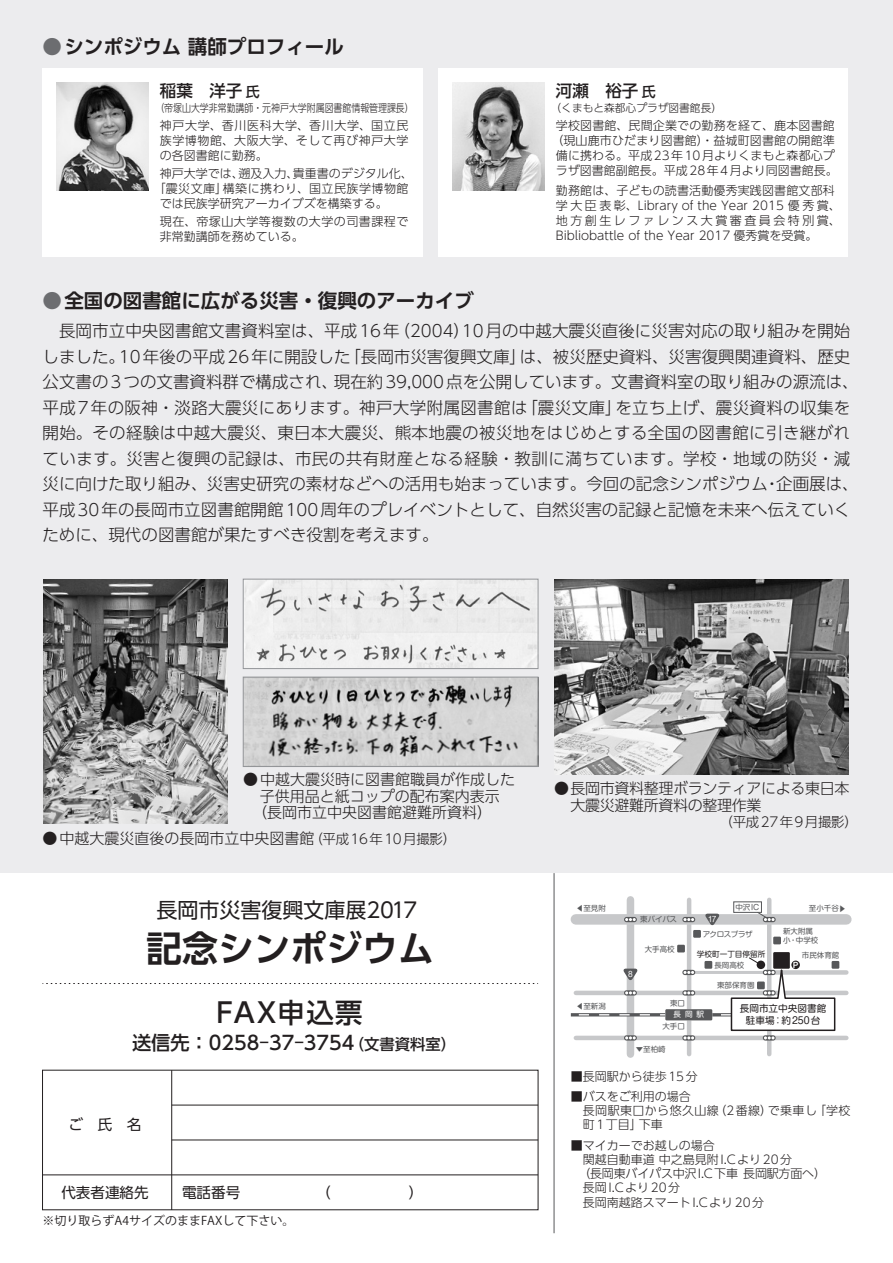
<style>
.page{position:relative;width:893px;height:1263px;background:#fff}
.page>*{position:absolute;margin:0;border:0;box-sizing:border-box;transform-origin:0 0}
.t1{font:700 36px "UD Shin Go Pr 6 N De";color:#231f20}
.t2{font:500 27.45px "UD Shin Go Pr 6 N";letter-spacing:.05em;color:#231f20}
.t3{font:21px "UD Shin Go Pr 6 N";color:#231f20}
.t4{font:700 19.5px "UD Shin Go Pr 6 N De";color:#231f20}
.t5{font:500 19.2px "UD Shin Go Pr 6 N";color:#231f20}
.t6{font:300 16.5px/25.5px "UD Shin Go Pr 6 N";letter-spacing:.005em;color:#231f20}
.t7{font:500 16.5px "UD Shin Go Pr 6 N";color:#231f20}
.t8{font:300 15px "UD Shin Go Pr 6 N";color:#231f20}
.t9{font:300 15px/16.5px "UD Shin Go Pr 6 N";letter-spacing:-.025em;color:#231f20}
.t10{font:14.55px "UD Shin Go Pr 6 N";color:#231f20}
.t11{font:300 13.5px "UD Shin Go Pr 6 N";letter-spacing:.04em;color:#231f20}
.t12{font:300 12px/15px "UD Shin Go Pr 6 N";letter-spacing:.005em;color:#231f20;text-align:justify}
.t13{font:300 12px/15px "UD Shin Go Pr 6 N";letter-spacing:.04em;color:#231f20}
.t14{font:300 12px/14.2px "UD Shin Go Pr 6 N";letter-spacing:.035em;color:#231f20}
.t15{font:12px "Koz Go Pr 6 N";color:#231f20}
.t16{font:300 12px "UD Shin Go Pr 6 N";letter-spacing:-.015em;color:#231f20}
.t17{font:300 12px "UD Shin Go Pr 6 N";letter-spacing:.125em;color:#231f20}
.t18{font:300 10.8px "UD Shin Go Pr 6 N";color:#231f20;scale:.83 1}
.t19{font:300 10.8px "UD Shin Go Pr 6 N";color:#231f20}
.t20{font:9.6px/12.1px "Shin M Go Pr 6";color:#231f20;text-align:center}
.t21{font:7.65px "Shin M Go Pr 6";color:#231f20}
.t22{font:7.65px "Shin M Go Pr 6";color:#fff}
.t23{font:700 7.65px "Shin M Go Pr 6 De";color:#fff}
.t24{font:7.5px/9px "Shin M Go Pr 6";color:#57585a}
.t25{font:7.5px "Shin M Go Pr 6";letter-spacing:-.05em;color:#57585a}
.s1{color:#6c6d70}
.s2{font-size:14.1px}
.s3{font-size:13.5px}
.s4{font-size:15.3px}
</style>
<div class="page">
<hr style="left:171px;top:1070px;width:1px;height:140px;background:#231f20">
<hr style="left:172px;top:1140px;width:366px;height:1px;background:#231f20">
<hr style="left:43px;top:1174px;width:495px;height:1px;background:#231f20">
<hr style="left:172px;top:1105px;width:366px;height:1px;background:#231f20">
<svg style="left:43px;top:983px;width:495px;height:1px"></svg>
<div style="left:0;top:0;width:893px;height:873px;background:#ececee"></div>
<hr style="left:554px;top:873px;width:1px;height:360px;background:#57585a">
<div style="left:43px;top:68px;width:380px;height:189px;background:#fff"></div>
<img style="left:57px;top:82px;width:92px;height:109px">
<div style="left:439px;top:68px;width:409px;height:189px;background:#fff"></div>
<img style="left:453px;top:82px;width:92px;height:109px">
<div style="left:627px;top:900px;width:7px;height:154px;background:#c7c8ca"></div>
<hr style="left:687px;top:900px;width:4px;height:154px;background:#c7c8ca">
<hr style="left:767px;top:900px;width:4px;height:154px;background:#c7c8ca">
<hr style="left:576px;top:991px;width:270px;height:4px;background:#c7c8ca">
<hr style="left:576px;top:1036px;width:270px;height:4px;background:#c7c8ca">
<div style="left:576px;top:914px;width:270px;height:11px;background:#c7c8ca"></div>
<div style="left:677px;top:945px;width:8px;height:7px;background:#57585a"></div>
<div style="left:693px;top:930px;width:8px;height:8px;background:#57585a"></div>
<div style="left:773px;top:937px;width:8px;height:7px;background:#57585a"></div>
<div style="left:832px;top:961px;width:7px;height:8px;background:#57585a"></div>
<div style="left:773px;top:952px;width:17px;height:17px;background:#231f20"></div>
<svg style="left:705px;top:914px;width:15px;height:12px"></svg>
<div style="left:769px;top:970px;width:77px;height:5px;background:#c7c8ca"></div>
<svg style="left:763px;top:917px;width:13px;height:5px"></svg>
<svg style="left:757px;top:912px;width:17px;height:9px"></svg>
<svg style="left:682px;top:917px;width:13px;height:5px"></svg>
<svg style="left:683px;top:918px;width:11px;height:3px"></svg>
<svg style="left:624px;top:917px;width:13px;height:5px"></svg>
<svg style="left:625px;top:918px;width:11px;height:3px"></svg>
<svg style="left:571px;top:957px;width:265px;height:82px"></svg>
<img style="left:554px;top:579px;width:295px;height:196px">
<img style="left:44px;top:579px;width:183px;height:245px">
<img style="left:245px;top:679px;width:291px;height:86px">
<img style="left:245px;top:581px;width:291px;height:86px">
<div style="left:243px;top:579px;width:295px;height:90px;border:1px solid #939598"></div>
<div style="left:243px;top:677px;width:295px;height:90px;border:1px solid #939598"></div>
<p class="t4" style="left:43px;top:31px;width:303px"><span class="s1">●</span>シンポジウム 講師プロフィール</p>
<p class="t7" style="left:160px;top:77px;width:102px">稲葉　洋子<span class="s2">氏</span></p>
<p class="t18" style="left:155px;top:99px;width:313px">（帝塚山大学非常勤講師・元神戸大学附属図書館情報管理課長）</p>
<p class="t12" style="left:160px;top:118px;width:250px">神戸大学、香川医科大学、香川大学、国立民族学博物館、大阪大学、そして再び神戸大学の各図書館に勤務。</p>
<p class="t12" style="left:160px;top:166px;width:255px">神戸大学では、遡及入力、貴重書のデジタル化、</p>
<p class="t13" style="left:154px;top:181px;width:256px">「震災文庫」構築に携わり、国立民族学博物館</p>
<p class="t12" style="left:160px;top:196px;width:230px">では民族学研究アーカイブズを構築する。</p>
<p class="t13" style="left:160px;top:213px;width:250px">現在、帝塚山大学等複数の大学の司書課程で非常勤講師を務めている。</p>
<p class="t7" style="left:556px;top:77px;width:102px">河瀬　裕子<span class="s2">氏</span></p>
<p class="t19" style="left:551px;top:99px;width:173px">（くまもと森都心プラザ図書館長）</p>
<p class="t12" style="left:551px;top:118px;width:288px;text-align:center">学校図書館、民間企業での勤務を経て、鹿本図書館（現山鹿市ひだまり図書館）・益城町図書館の開館準備に携わる。平成23年10月よりくまもと森都心プラザ図書館副館長。平成28年4月より同図書館長。</p>
<p class="t12" style="left:556px;top:182px;width:286px;text-align:left">勤務館は、子どもの読書活動優秀実践図書館文部科学大臣表彰、Library of the Year 2015 優秀賞、地方創生レファレンス大賞審査員会特別賞、<br>Bibliobattle of the Year 2017 優秀賞を受賞。</p>
<p class="t4" style="left:43px;top:285px;width:433px"><span class="s1">●</span>全国の図書館に広がる災害・復興のアーカイブ</p>
<p class="t6" style="left:42px;top:318px;width:818px">　長岡市立中央図書館文書資料室は、平成16年（2004）10月の中越大震災直後に災害対応の取り組みを開始しました。10年後の平成26年に開設した「長岡市災害復興文庫」は、被災歴史資料、災害復興関連資料、歴史公文書の3つの文書資料群で構成され、現在約39,000点を公開しています。文書資料室の取り組みの源流は、平成7年の阪神・淡路大震災にあります。神戸大学附属図書館は「震災文庫」を立ち上げ、震災資料の収集を開始。その経験は中越大震災、東日本大震災、熊本地震の被災地をはじめとする全国の図書館に引き継がれています。災害と復興の記録は、市民の共有財産となる経験・教訓に満ちています。学校・地域の防災・減災に向けた取り組み、災害史研究の素材などへの活用も始まっています。今回の記念シンポジウム・企画展は、平成30年の長岡市立図書館開館100周年のプレイベントとして、自然災害の記録と記憶を未来へ伝えていくために、現代の図書館が果たすべき役割を考えます。</p>
<p class="t8" style="left:243px;top:767px;width:273px">●中越大震災時に図書館職員が作成した</p>
<p class="t8" style="left:260px;top:784px;width:241px">子供用品と紙コップの配布案内表示</p>
<p class="t8" style="left:252px;top:800px;width:241px">（長岡市立中央図書館避難所資料）</p>
<p class="t8" style="left:43px;top:826px;width:415px">●中越大震災直後の長岡市立中央図書館<span class="s3">（平成16年10月撮影）</span></p>
<p class="t3" style="left:156px;top:893px;width:262px">長岡市災害復興文庫展2017</p>
<h1 class="t1" style="left:146px;top:919px;width:290px">記念シンポジウム</h1>
<h2 class="t2" style="left:217px;top:990px;width:147px">FAX申込票</h2>
<p class="t5" style="left:132px;top:1027px;width:326px">送信先：0258‒37‒3754<span class="s4">（文書資料室）</span></p>
<p class="t10" style="left:69px;top:1112px;width:74px">ご氏名</p>
<p class="t10" style="left:61px;top:1180px;width:89px">代表者連絡先</p>
<p class="t10" style="left:182px;top:1180px;width:60px">電話番号</p>
<p class="t10" style="left:316px;top:1180px;width:16px">（</p>
<p class="t10" style="left:409px;top:1180px;width:16px">）</p>
<p class="t15" style="left:43px;top:1214px;width:253px">※切り取らずA4サイズのままFAXして下さい。</p>
<p class="t9" style="left:571px;top:780px;width:280px;text-indent:-16px">●長岡市資料整理ボランティアによる東日本大震災避難所資料の整理作業</p>
<p class="t11" style="left:719px;top:811px;width:140px">（平成27年9月撮影）</p>
<p class="t24" style="left:575px;top:912px;width:9px;rotate:-90deg">▲</p>
<p class="t24" style="left:583px;top:904px;width:24px">至見附</p>
<p class="t24" style="left:575px;top:1010px;width:9px;rotate:-90deg">▲</p>
<p class="t24" style="left:583px;top:1001px;width:24px">至新潟</p>
<p class="t22" style="left:628px;top:968px;width:6px">8</p>
<p class="t24" style="left:640px;top:914px;width:38px">東バイパス</p>
<p class="t24" style="left:645px;top:944px;width:31px">大手高校</p>
<p class="t22" style="left:708px;top:913px;width:10px">17</p>
<p class="t24" style="left:735px;top:902px;width:25px">中沢IC</p>
<p class="t25" style="left:703px;top:928px;width:51px">アクロスプラザ</p>
<p class="t24" style="left:714px;top:960px;width:31px">長岡高校</p>
<p class="t21" style="left:697px;top:947px;width:70px">学校町一丁目停留所</p>
<p class="t24" style="left:717px;top:980px;width:39px">東部保育園</p>
<p class="t24" style="left:809px;top:904px;width:31px">至小千谷</p>
<p class="t24" style="left:847px;top:904px;width:9px;rotate:90deg">▲</p>
<p class="t24" style="left:783px;top:926px;width:37px">新大附属小・中学校</p>
<p class="t24" style="left:802px;top:950px;width:39px">市民体育館</p>
<p class="t23" style="left:793px;top:958px;width:7px">P</p>
<p class="t24" style="left:670px;top:998px;width:16px">東口</p>
<p class="t24" style="left:662px;top:1021px;width:24px">大手口</p>
<p class="t22" style="left:674px;top:1008px;width:32px">長岡駅</p>
<p class="t20" style="left:740px;top:1001px;width:88px">長岡市立中央図書館駐車場：約250台</p>
<p class="t24" style="left:636px;top:1044px;width:31px">▼至柏崎</p>
<p class="t12" style="left:571px;top:1068px;width:128px">■長岡駅から徒歩15分</p>
<p class="t14" style="left:583px;top:1089px;width:269px;text-indent:-12px">■バスをご利用の場合<br>長岡駅東口から悠久山線（2番線）で乗車し「学校町1丁目」下車</p>
<p class="t12" style="left:571px;top:1137px;width:145px">■マイカーでお越しの場合</p>
<p class="t12" style="left:583px;top:1151px;width:211px">関越自動車道 中之島見附I.Cより20分</p>
<p class="t16" style="left:578px;top:1164px;width:249px">（長岡東バイパス中沢I.C下車長岡駅方面へ）</p>
<p class="t17" style="left:583px;top:1178px;width:99px">長岡I.Cより20分</p>
<p class="t12" style="left:583px;top:1194px;width:183px">長岡南越路スマートI.Cより20分</p>
</div>
